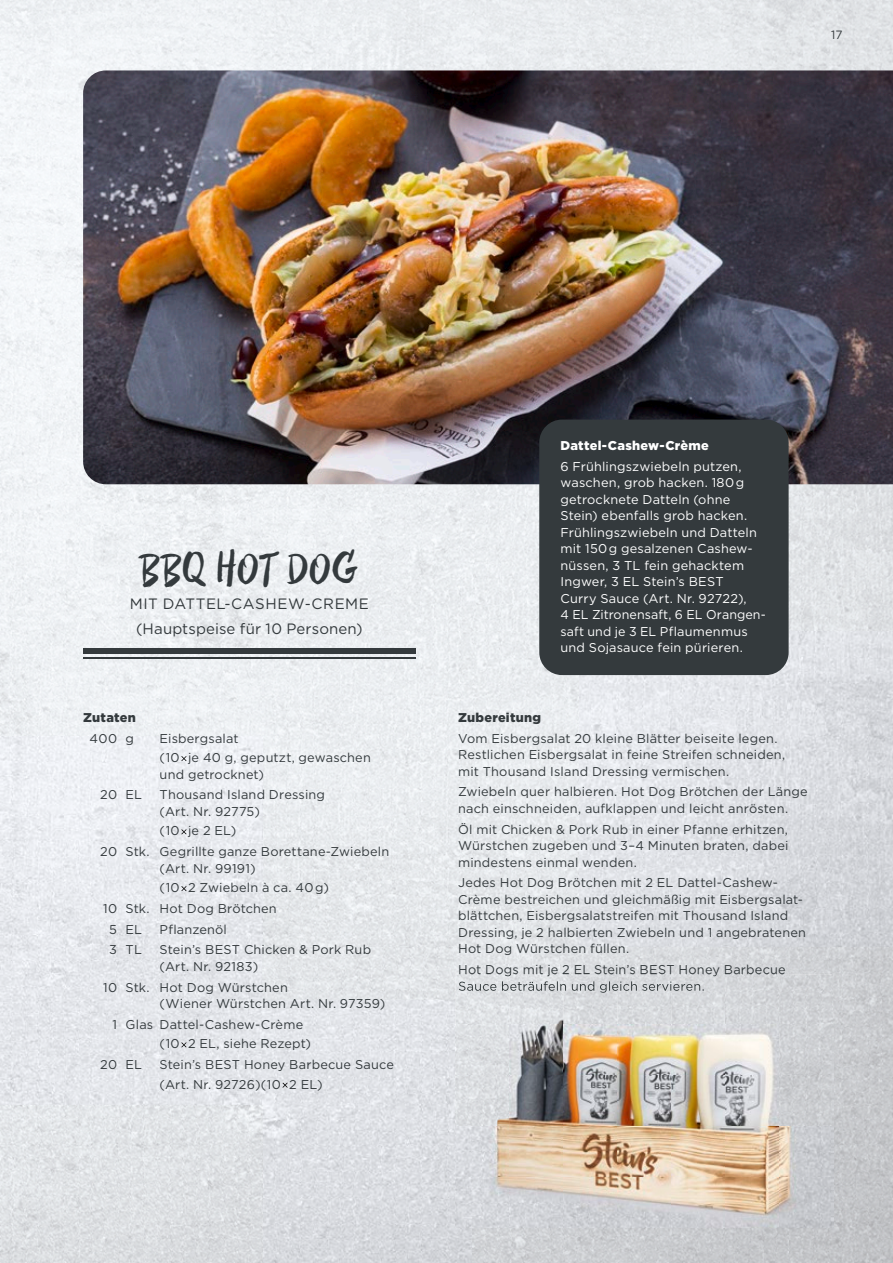
<style>
.page{position:relative;width:893px;height:1263px;background:#fff}
.page>*{position:absolute;margin:0;border:0;box-sizing:border-box;transform-origin:0 0}
.t1{font:42px "Drina";letter-spacing:.02em;color:#343a3d}
.t2{font:15px/25.5px "Gotham";letter-spacing:.01em;color:#343a3d;text-align:center}
.t3{font:12.75px/16.5px "Gotham";letter-spacing:.015em;color:#343a3d}
.t4{font:12.75px/16.5px "Gotham";letter-spacing:.015em;color:#fff}
.t5{font:900 12.75px "Gotham";letter-spacing:.02em;color:#fff}
.t6{font:900 12.75px "Gotham";letter-spacing:.02em;color:#343a3d}
.t7{font:12px "Gotham";color:#343a3d}
</style>
<div class="page">
<img style="left:263px;top:0;width:630px;height:947px">
<img style="left:0;top:0;width:263px;height:1263px">
<img style="left:789px;top:947px;width:104px;height:316px">
<img style="left:262px;top:947px;width:527px;height:53px">
<img style="left:262px;top:1000px;width:210px;height:263px">
<img style="left:472px;top:1228px;width:317px;height:35px">
<img style="left:459px;top:965px;width:327px;height:9px">
<svg style="left:181px;top:756px;width:6px;height:5px"></svg>
<svg style="left:181px;top:829px;width:6px;height:5px"></svg>
<svg style="left:181px;top:886px;width:6px;height:5px"></svg>
<svg style="left:181px;top:1042px;width:6px;height:5px"></svg>
<svg style="left:282px;top:1082px;width:6px;height:6px"></svg>
<img style="left:456px;top:974px;width:53px;height:254px">
<img style="left:509px;top:976px;width:270px;height:49px">
<img style="left:779px;top:974px;width:54px;height:51px">
<img style="left:509px;top:1025px;width:324px;height:203px">
<img style="left:459px;top:974px;width:327px;height:2px">
<img style="left:459px;top:981px;width:246px;height:12px">
<img style="left:83px;top:70px;width:810px;height:414px">
<div style="left:83px;top:648px;width:333px;height:5px;background:#343a3d"></div>
<hr style="left:83px;top:657px;width:333px;height:2px;background:#343a3d">
<div style="left:539px;top:420px;width:250px;height:255px;background:#343a3d;border-radius:23px"></div>
<p class="t7" style="left:831px;top:28px;width:13px">17</p>
<h1 class="t1" style="left:141px;top:543px;width:218px">BBQ HOT DOG</h1>
<p class="t2" style="left:130px;top:591px;width:241px">MIT DATTEL-CASHEW-CREME (Hauptspeise für 10 Personen)</p>
<p class="t6" style="left:83px;top:710px;width:54px">Zutaten</p>
<p class="t3" style="left:90px;top:730px;width:46px">400 g</p>
<p class="t3" style="left:160px;top:728px;width:213px;line-height:19.5px">Eisbergsalat<br>(10 je 40 g, geputzt, gewaschen</p>
<p class="t3" style="left:160px;top:766px;width:106px">und getrocknet)</p>
<p class="t3" style="left:100px;top:786px;width:44px">20 EL</p>
<p class="t3" style="left:160px;top:786px;width:167px">Thousand Island Dressing (Art. Nr. 92775)</p>
<p class="t3" style="left:100px;top:820px;width:291px;line-height:20.7px;text-indent:59px">(10 je 2 EL)<br>20 Stk. Gegrillte ganze Borettane-Zwiebeln</p>
<p class="t3" style="left:160px;top:858px;width:171px;line-height:19.5px">(Art. Nr. 99191)<br>(10 2 Zwiebeln à ca. 40 g)</p>
<p class="t3" style="left:109px;top:898px;width:169px;line-height:20.7px;text-indent:-6px">10 Stk. Hot Dog Brötchen<br>5 EL</p>
<p class="t3" style="left:160px;top:921px;width:69px">Pflanzenöl</p>
<p class="t3" style="left:109px;top:941px;width:34px">3 TL</p>
<p class="t3" style="left:160px;top:941px;width:213px">Stein’s BEST Chicken &amp; Pork Rub (Art. Nr. 92183)</p>
<p class="t3" style="left:160px;top:979px;width:227px;text-indent:-57px">10 Stk. Hot Dog Würstchen<br>(Wiener Würstchen Art. Nr. 97359)</p>
<p class="t3" style="left:160px;top:1014px;width:153px;line-height:19.5px;text-indent:-47px">1 Glas Dattel-Cashew-Crème (10 2 EL, siehe Rezept)</p>
<p class="t3" style="left:100px;top:1056px;width:44px">20 EL</p>
<p class="t3" style="left:160px;top:1055px;width:236px;line-height:19.5px">Stein’s BEST Honey Barbecue Sauce (Art. Nr. 92726)(10 2 EL)</p>
<p class="t5" style="left:560px;top:438px;width:150px">Dattel-Cashew-Crème</p>
<p class="t4" style="left:560px;top:458px;width:207px">6 Frühlingszwiebeln putzen, waschen, grob hacken. 180 g getrocknete Datteln (ohne<br>Stein) ebenfalls grob hacken.<br>Frühlingszwiebeln und Datteln mit 150 g gesalzenen Cashew&shy;nüssen, 3 TL fein gehacktem<br>Ingwer, 3 EL Stein’s BEST<br>Curry Sauce (Art. Nr. 92722),<br>4 EL Zitronensaft, 6 EL Orangen&shy;saft und je 3 EL Pflaumen mus und Sojasauce fein pürieren.</p>
<p class="t6" style="left:458px;top:710px;width:85px">Zubereitung</p>
<p class="t3" style="left:458px;top:730px;width:329px">Vom Eisbergsalat 20 kleine Blätter beiseite legen.<br>Restlichen Eisberg salat in feine Streifen schneiden, mit Thousand Island Dressing vermischen.</p>
<p class="t3" style="left:458px;top:783px;width:351px">Zwiebeln quer halbieren. Hot Dog Brötchen der Länge nach einschneiden, aufklappen und leicht anrösten.</p>
<p class="t3" style="left:458px;top:821px;width:332px;text-align:justify">Öl mit Chicken &amp; Pork Rub in einer Pfanne erhitzen, Würstchen zugeben und 3–4 Minuten braten, dabei mindestens einmal wenden.</p>
<p class="t3" style="left:458px;top:874px;width:349px">Jedes Hot Dog Brötchen mit 2 EL Dattel-Cashew-Crème bestreichen und gleichmäßig mit Eisbergsalat&shy;blättchen, Eisbergsalatstreifen mit Thousand Island Dressing, je 2 halbierten Zwiebeln und 1 angebratenen Hot Dog Würstchen füllen.</p>
<p class="t3" style="left:458px;top:961px;width:329px">Hot Dogs mit je 2 EL Stein’s BEST Honey Barbecue</p>
</div>
